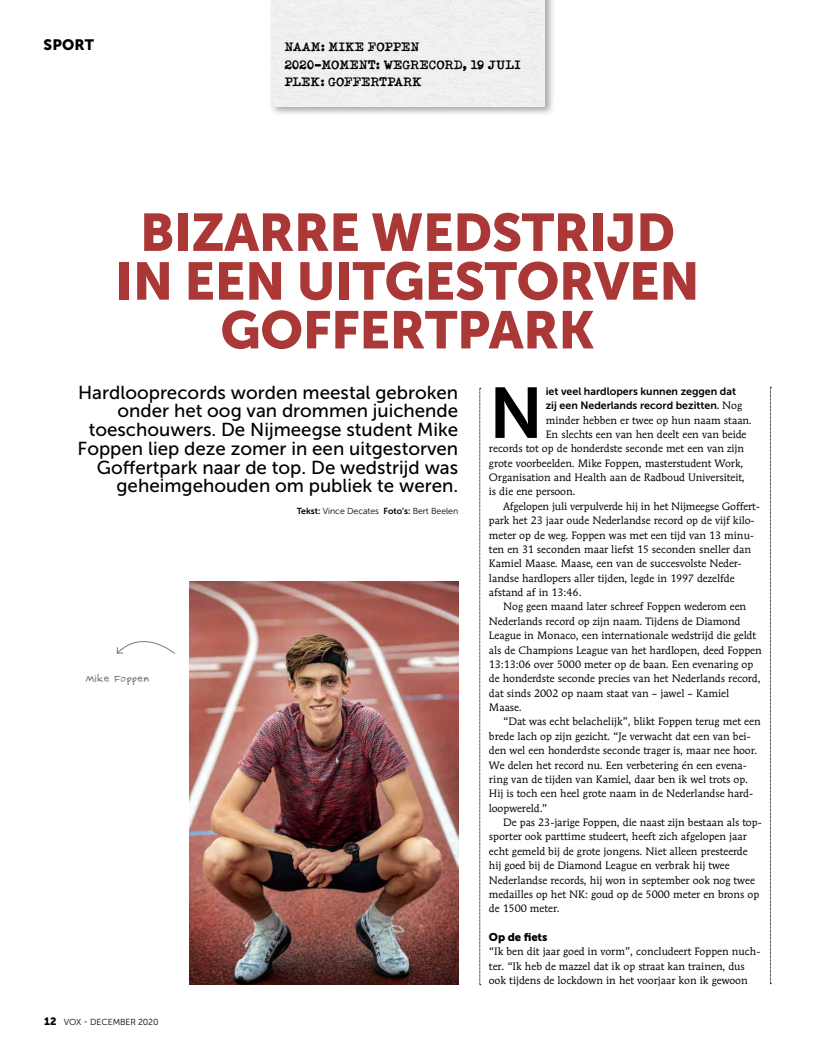
<style>
.page{position:relative;width:815px;height:1063px;background:#fff}
.page>*{position:absolute;margin:0;border:0;box-sizing:border-box;transform-origin:0 0}
.t1{font:71.38px "Museo Sans 700";color:#000}
.t2{font:52.5px/48.8px "Museo Sans 900";letter-spacing:-.01em;color:#a93837;text-align:center}
.t3{font:18.75px/18.8px "Museo Sans 500";color:#000;text-align:right}
.t4{font:15px "Museo Sans 900";letter-spacing:.01em;color:#000}
.t5{font:700 12.5px/17.5px "Typeka";letter-spacing:-.01em;color:#000}
.t6{font:11.25px "Matt B";letter-spacing:.015em;color:#717b83}
.t7{font:11.25px "Museo Sans 900";letter-spacing:-.005em;color:#000}
.t8{font:10.62px/14.4px "Mendoza Roman Std";color:#000}
.t9{font:10.62px/14.4px "Museo Sans 700";color:#000}
.t10{font:8.75px "Museo Sans 300";letter-spacing:-.005em;color:#000}
.s1{font-family:"Museo Sans 700"}
.s2{font-family:"Museo Sans 900";font-size:10.62px}
.s3{font-family:"Mendoza Roman Std"}
</style>
<div class="page">
<img style="left:190px;top:582px;width:268px;height:402px">
<svg style="left:116px;top:641px;width:59px;height:13px"></svg>
<svg style="left:479px;top:388px;width:2px;height:597px"></svg>
<svg style="left:770px;top:387px;width:1px;height:597px"></svg>
<div style="left:268px;top:0;width:287px;height:117px;background:#000;opacity:.35"></div>
<div style="left:272px;top:0;width:273px;height:107px;background:#efefef"></div>
<h3 class="t4" style="left:44px;top:36px;width:52px">SPORT</h3>
<p class="t5" style="left:284px;top:38px;width:238px">NAAM: MIKE FOPPEN<br>2020-MOMENT: WEGRECORD, 19 JULI<br>PLEK: GOFFERTPARK</p>
<h2 class="t2" style="left:115px;top:208px;width:586px">BIZARRE WEDSTRIJD<br>IN EEN UITGESTORVEN<br>GOFFERTPARK</h2>
<p class="t3" style="left:78px;top:383px;width:382px">Hardlooprecords worden meestal gebroken onder het oog van drommen juichende toeschouwers. De Nijmeegse student Mike Foppen liep deze zomer in een uitgestorven Goffertpark naar de top. De wedstrijd was geheimgehouden om publiek te weren.</p>
<p class="t10" style="left:297px;top:506px;width:163px"><span class="s1">Tekst:</span> Vince Decates <span class="s1">Foto’s:</span> Bert Beelen</p>
<p class="t6" style="left:86px;top:673px;width:65px">Mike Foppen</p>
<p class="t10" style="left:44px;top:1017px;width:116px"><span class="s2">12</span> VOX - DECEMBER 2020</p>
<h1 class="t1" style="left:489px;top:374px;width:56px">N</h1>
<p class="t9" style="left:546px;top:384px;width:198px">iet veel hardlopers kunnen zeggen dat zij een Nederlands record bezitten. <span class="s3">Nog</span></p>
<p class="t8" style="left:546px;top:413px;width:208px">minder hebben er twee op hun naam staan.</p>
<p class="t8" style="left:546px;top:427px;width:202px">En slechts een van hen deelt een van beide</p>
<p class="t8" style="left:489px;top:441px;width:257px">records tot op de honderdste seconde met een van zijn</p>
<p class="t8" style="left:489px;top:456px;width:256px">grote voorbeelden. Mike Foppen, masterstudent Work,</p>
<p class="t8" style="left:489px;top:470px;width:257px">Organisation and Health aan de Radboud Universiteit,</p>
<p class="t8" style="left:489px;top:484px;width:88px">is die ene persoon.</p>
<p class="t8" style="left:503px;top:499px;width:258px">Afgelopen juli verpulverde hij in het Nijmeegse Goffert-</p>
<p class="t8" style="left:489px;top:513px;width:267px">park het 23 jaar oude Nederlandse record op de vijf kilo-</p>
<p class="t8" style="left:489px;top:528px;width:267px">meter op de weg. Foppen was met een tijd van 13 minu-</p>
<p class="t8" style="left:489px;top:542px;width:264px">ten en 31 seconden maar liefst 15 seconden sneller dan</p>
<p class="t8" style="left:489px;top:556px;width:254px">Kamiel Maase. Maase, een van de succesvolste Neder-</p>
<p class="t8" style="left:489px;top:571px;width:247px">landse hardlopers aller tijden, legde in 1997 dezelfde</p>
<p class="t8" style="left:489px;top:585px;width:94px">afstand af in 13:46.</p>
<p class="t8" style="left:503px;top:599px;width:245px">Nog geen maand later schreef Foppen wederom een</p>
<p class="t8" style="left:489px;top:614px;width:253px">Nederlands record op zijn naam. Tijdens de Diamond</p>
<p class="t8" style="left:489px;top:628px;width:269px">League in Monaco, een internationale wedstrijd die geldt</p>
<p class="t8" style="left:489px;top:643px;width:274px">als de Champions League van het hardlopen, deed Foppen</p>
<p class="t8" style="left:489px;top:657px;width:266px">13:13:06 over 5000 meter op de baan. Een evenaring op</p>
<p class="t8" style="left:489px;top:671px;width:273px">de honderdste seconde precies van het Nederlands record,</p>
<p class="t8" style="left:489px;top:686px;width:242px">dat sinds 2002 op naam staat van – jawel – Kamiel</p>
<p class="t8" style="left:489px;top:700px;width:34px">Maase.</p>
<p class="t8" style="left:503px;top:714px;width:259px">“Dat was echt belachelijk”, blikt Foppen terug met een</p>
<p class="t8" style="left:489px;top:729px;width:263px">brede lach op zijn gezicht. “Je verwacht dat een van bei-</p>
<p class="t8" style="left:489px;top:743px;width:270px">den wel een honderdste seconde trager is, maar nee hoor.</p>
<p class="t8" style="left:489px;top:758px;width:260px">We delen het record nu. Een verbetering én een evena-</p>
<p class="t8" style="left:489px;top:772px;width:261px">ring van de tijden van Kamiel, daar ben ik wel trots op.</p>
<p class="t8" style="left:489px;top:786px;width:266px">Hij is toch een heel grote naam in de Nederlandse hard-</p>
<p class="t8" style="left:489px;top:801px;width:60px">loopwereld.”</p>
<p class="t8" style="left:503px;top:815px;width:260px">De pas 23-jarige Foppen, die naast zijn bestaan als top-</p>
<p class="t8" style="left:489px;top:829px;width:259px">sporter ook parttime studeert, heeft zich afgelopen jaar</p>
<p class="t8" style="left:489px;top:844px;width:260px">echt gemeld bij de grote jongens. Niet alleen presteerde</p>
<p class="t8" style="left:489px;top:858px;width:242px">hij goed bij de Diamond League en verbrak hij twee</p>
<p class="t8" style="left:489px;top:873px;width:267px">Nederlandse records, hij won in september ook nog twee</p>
<p class="t8" style="left:489px;top:887px;width:272px">medailles op het NK: goud op de 5000 meter en brons op</p>
<p class="t8" style="left:489px;top:901px;width:72px">de 1500 meter.</p>
<p class="t7" style="left:489px;top:931px;width:60px">Op de fiets</p>
<p class="t8" style="left:489px;top:944px;width:273px">“Ik ben dit jaar goed in vorm”, concludeert Foppen nuch&shy;ter. “Ik heb de mazzel dat ik op straat kan trainen, dus ook tijdens de lockdown in het voorjaar kon ik gewoon</p>
</div>
